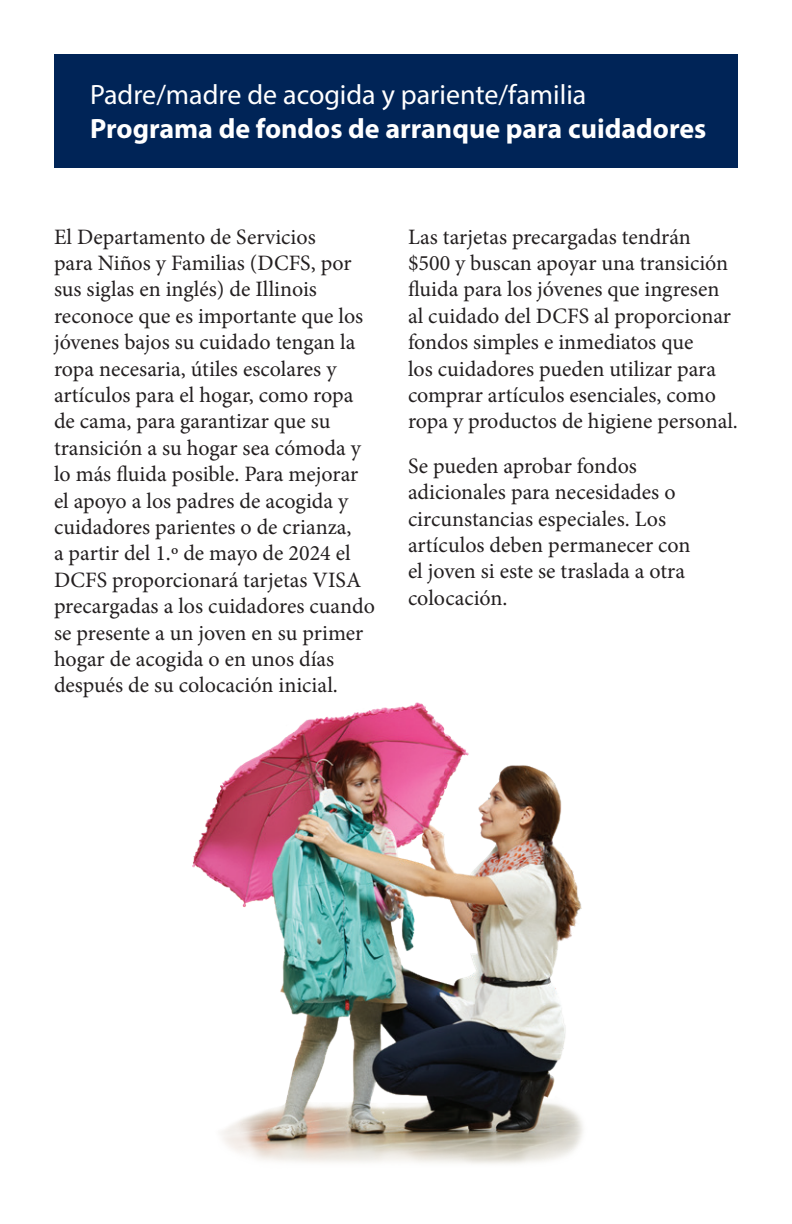
<style>
.page{position:relative;width:792px;height:1224px;background:#fff}
.page>*{position:absolute;margin:0;border:0;box-sizing:border-box;transform-origin:0 0}
.t1{font:700 28px "Myriad Pro";color:#fff}
.t2{font:28px "Myriad Pro";color:#fff}
.t3{font:22px/26.4px "Minion Pro";color:#231f20}
</style>
<div class="page">
<div style="left:54px;top:54px;width:684px;height:113px;background:#002457"></div>
<img style="left:192px;top:702px;width:391px;height:462px">
<p class="t2" style="left:90px;top:78px;width:498px">Padre/madre de acogida y pariente/familia</p>
<p class="t1" style="left:90px;top:110px;width:618px">Programa de fondos de arranque para cuidadores</p>
<p class="t3" style="left:54px;top:223px;width:322px">El Departamento de Servicios<br>para Niños y Familias (DCFS, por sus siglas en inglés) de Illinois reconoce que es importante que los jóvenes bajos su cuidado tengan la ropa necesaria, útiles escolares y artículos para el hogar, como ropa de cama, para garantizar que su transición a su hogar sea cómoda y lo más fluida posible. Para mejorar el apoyo a los padres de acogida y cuidadores parientes o de crianza,<br>a partir del 1.º de mayo de 2024 el DCFS proporcionará tarjetas VISA precargadas a los cuidadores cuando se presente a un joven en su primer hogar de acogida o en unos días después de su colocación inicial.</p>
<p class="t3" style="left:408px;top:223px;width:331px">Las tarjetas precargadas tendrán $500 y buscan apoyar una transición fluida para los jóvenes que ingresen al cuidado del DCFS al proporcionar fondos simples e inmediatos que<br>los cuidadores pueden utilizar para comprar artículos esenciales, como ropa y productos de higiene personal.</p>
<p class="t3" style="left:408px;top:453px;width:284px">Se pueden aprobar fondos adicionales para necesidades o circunstancias especiales. Los artículos deben permanecer con el joven si este se traslada a otra colocación.</p>
</div>
